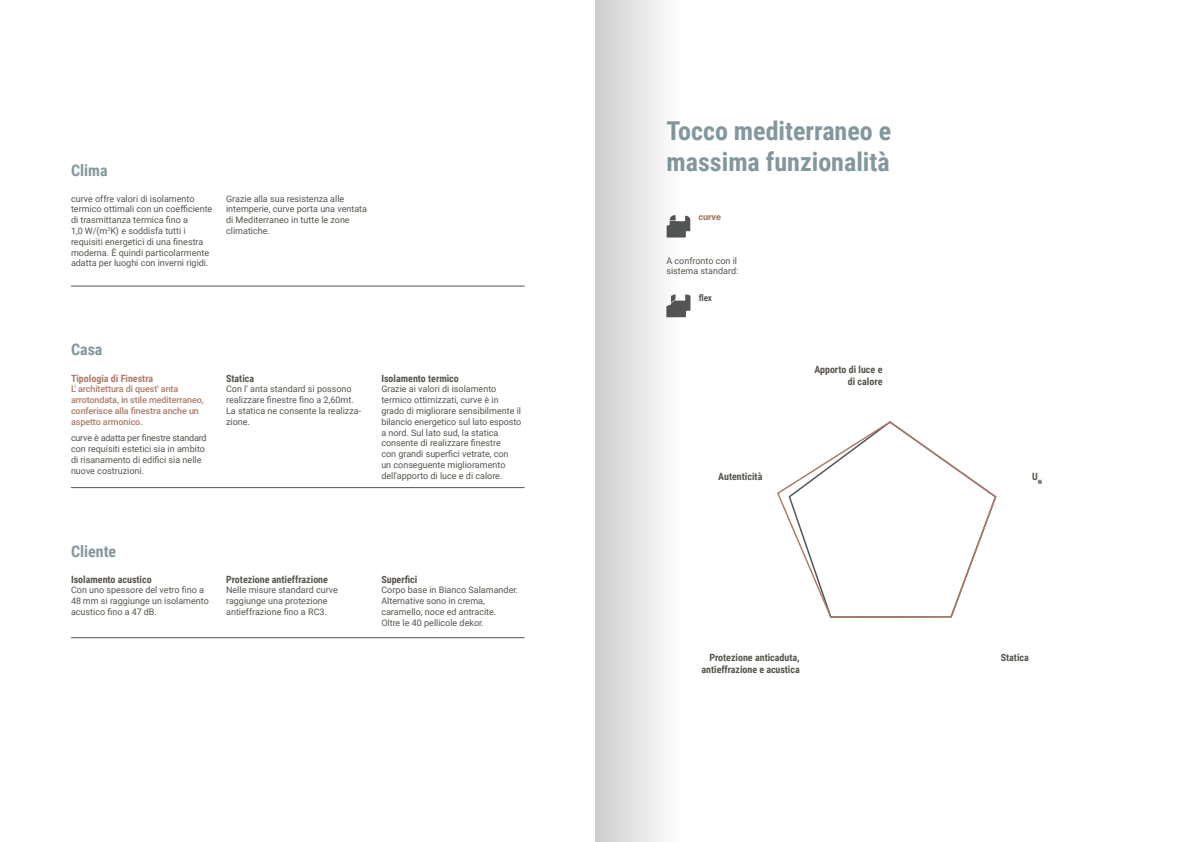
<style>
.page{position:relative;width:1191px;height:842px;background:#fff}
.page>*{position:absolute;margin:0;border:0;box-sizing:border-box;transform-origin:0 0}
.t1{font:700 26px/31.2px "Roboto Condensed";color:#83989e}
.t2{font:700 16px "Roboto Condensed";color:#83989e}
.t3{font:700 10px/12px "Roboto Condensed";color:#57544b;text-align:right}
.t4{font:700 10px "Roboto Condensed";color:#ad7b69}
.t5{font:9px/10.8px "Roboto";color:#57544b}
.t6{font:500 9px/10.8px "Roboto";letter-spacing:-.01em;color:#ad7b69}
.t7{font:900 9px "Roboto";color:#ad7b69}
.t8{font:700 9px "Roboto Condensed";color:#535557}
</style>
<div class="page">
<svg style="left:680px;top:215px;width:10px;height:23px"></svg>
<svg style="left:680px;top:294px;width:10px;height:23px"></svg>
<svg style="left:777px;top:421px;width:220px;height:197px"></svg>
<hr style="left:71px;top:286px;width:453px;height:1px;background:#57544b">
<hr style="left:71px;top:637px;width:453px;height:1px;background:#57544b">
<hr style="left:71px;top:487px;width:453px;height:1px;background:#57544b">
<div style="left:595px;top:0;width:85px;height:842px;background:linear-gradient(to right,#cfcfcf,#fbfbfb)"></div>
<h2 class="t2" style="left:71px;top:159px;width:38px">Clima</h2>
<p class="t5" style="left:71px;top:193px;width:143px">curve offre valori di isolamento termico ottimali con un coefficiente di trasmittanza termica fino a<br>1,0 W/(m<sup>2</sup>K) e soddisfa tutti i requisiti energetici di una finestra moderna. È quindi particolarmente adatta per luoghi con inverni rigidi.</p>
<p class="t5" style="left:226px;top:193px;width:142px">Grazie alla sua resistenza alle intemperie, curve porta una ventata di Mediterraneo in tutte le zone climatiche.</p>
<h2 class="t2" style="left:71px;top:338px;width:33px">Casa</h2>
<p class="t4" style="left:71px;top:371px;width:84px">Tipologia di Finestra</p>
<p class="t6" style="left:71px;top:383px;width:134px">L' architettura di quest' anta arrotondata, in stile mediterraneo, conferisce alla finestra anche un aspetto armonico.</p>
<p class="t5" style="left:71px;top:432px;width:137px">curve è adatta per finestre standard con requisiti estetici sia in ambito di risanamento di edifici sia nelle nuove costruzioni.</p>
<p class="t3" style="left:226px;top:372px;width:30px">Statica</p>
<p class="t5" style="left:226px;top:383px;width:137px">Con l' anta standard si possono realizzare finestre fino a 2,60mt.<br>La statica ne consente la realizza&shy;zione.</p>
<p class="t3" style="left:381px;top:372px;width:79px">Isolamento termico</p>
<p class="t5" style="left:381px;top:383px;width:141px">Grazie ai valori di isolamento termico ottimizzati, curve è in grado di migliorare sensibilmente il bilancio energetico sul lato esposto a nord. Sul lato sud, la statica consente di realizzare finestre<br>con grandi superfici vetrate, con<br>un conseguente miglioramento dell'apporto di luce e di calore.</p>
<h2 class="t2" style="left:71px;top:540px;width:47px">Cliente</h2>
<p class="t3" style="left:71px;top:573px;width:82px">Isolamento acustico</p>
<p class="t5" style="left:71px;top:584px;width:139px">Con uno spessore del vetro fino a<br>48 mm si raggiunge un isolamento acustico fino a 47 dB.</p>
<p class="t3" style="left:226px;top:573px;width:103px">Protezione antieffrazione</p>
<p class="t5" style="left:226px;top:584px;width:113px">Nelle misure standard curve raggiunge una protezione antieffrazione fino a RC3.</p>
<p class="t3" style="left:381px;top:573px;width:37px">Superfici</p>
<p class="t5" style="left:381px;top:584px;width:138px">Corpo base in Bianco Salamander.<br>Alternative sono in crema, caramello, noce ed antracite.<br>Oltre le 40 pellicole dekor.</p>
<h1 class="t1" style="left:666px;top:114px;width:226px">Tocco mediterraneo e massima funzionalità</h1>
<p class="t7" style="left:698px;top:210px;width:24px">curve</p>
<p class="t5" style="left:666px;top:255px;width:73px">A confronto con il sistema standard:</p>
<p class="t8" style="left:698px;top:292px;width:15px">flex</p>
<p class="t3" style="left:718px;top:470px;width:46px">Autenticità</p>
<p class="t3" style="left:814px;top:363px;width:70px">Apporto di luce e di calore</p>
<p class="t3" style="left:701px;top:651px;width:100px">Protezione anticaduta, antieffrazione e acustica</p>
<p class="t3" style="left:1032px;top:470px;width:12px">U<sub>W</sub></p>
<p class="t3" style="left:1000px;top:651px;width:30px">Statica</p>
</div>
